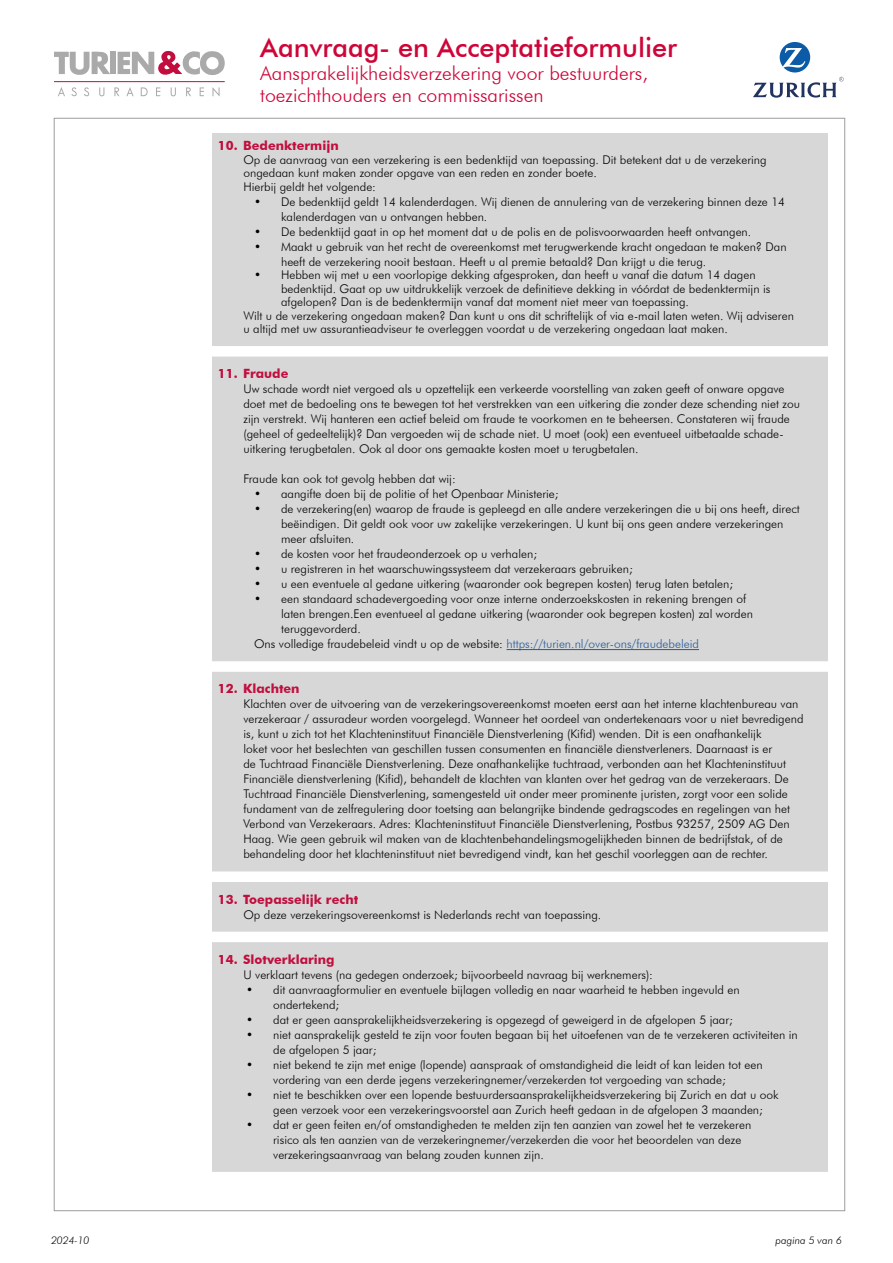
<style>
.page{position:relative;width:893px;height:1263px;background:#fff}
.page>*{position:absolute;margin:0;border:0;box-sizing:border-box;transform-origin:0 0}
.t1{font:500 27px "Futura BT";color:#ce0538}
.t2{font:300 19.5px/22.5px "Futura BT";color:#ce0538}
.t3{font:700 12.75px "Futura BT";color:#c10e3e}
.t4{font:300 12px/15px "Futura BT";color:#000}
.t5{font:italic 300 10.5px "Futura BT";color:#000}
.s1{color:#275b9b}
</style>
<div class="page">
<div style="left:212px;top:133px;width:616px;height:1041px;background:#d6d7d6"></div>
<svg style="left:753px;top:42px;width:91px;height:56px"></svg>
<div style="left:110px;top:52px;width:5px;height:22px;background:#aaa"></div>
<svg style="left:118px;top:51px;width:107px;height:24px"></svg>
<svg style="left:54px;top:51px;width:56px;height:24px"></svg>
<svg style="left:58px;top:87px;width:7px;height:9px"></svg>
<svg style="left:71px;top:87px;width:6px;height:9px"></svg>
<svg style="left:84px;top:87px;width:5px;height:9px"></svg>
<svg style="left:99px;top:87px;width:5px;height:9px"></svg>
<svg style="left:114px;top:87px;width:5px;height:9px"></svg>
<svg style="left:126px;top:87px;width:8px;height:9px"></svg>
<svg style="left:141px;top:87px;width:7px;height:9px"></svg>
<svg style="left:156px;top:87px;width:4px;height:9px"></svg>
<svg style="left:171px;top:87px;width:5px;height:9px"></svg>
<svg style="left:186px;top:87px;width:5px;height:9px"></svg>
<svg style="left:200px;top:87px;width:4px;height:9px"></svg>
<svg style="left:212px;top:87px;width:8px;height:10px"></svg>
<hr style="left:54px;top:81px;width:171px;height:1px;background:#c10e3e">
<div style="left:205px;top:346px;width:624px;height:11px;background:#fff"></div>
<hr style="left:506px;top:649px;width:193px;height:1px;background:#275b9b">
<div style="left:205px;top:661px;width:624px;height:11px;background:#fff"></div>
<div style="left:205px;top:871px;width:624px;height:11px;background:#fff"></div>
<div style="left:205px;top:932px;width:624px;height:10px;background:#fff"></div>
<div style="left:205px;top:1172px;width:624px;height:10px;background:#fff"></div>
<h1 class="t1" style="left:260px;top:31px;width:418px">Aanvraag- en Acceptatieformulier</h1>
<h2 class="t2" style="left:260px;top:61px;width:389px">Aansprakelijkheidsverzekering voor bestuurders, toezichthouders en commissarissen</h2>
<p class="t3" style="left:218px;top:138px;width:122px">10. Bedenktermijn</p>
<p class="t4" style="left:243px;top:152px;width:525px;line-height:13.5px">Op de aanvraag van een verzekering is een bedenktijd van toepassing. Dit betekent dat u de verzekering ongedaan kunt maken zonder opgave van een reden en zonder boete.<br>Hierbij geldt het volgende:</p>
<p class="t4" style="left:281px;top:194px;width:506px;text-indent:-27px">• De bedenktijd geldt 14 kalenderdagen. Wij dienen de annulering van de verzekering binnen deze 14 kalenderdagen van u ontvangen hebben.</p>
<p class="t4" style="left:254px;top:224px;width:499px">• De bedenktijd gaat in op het moment dat u de polis en de polisvoorwaarden heeft ontvangen.</p>
<p class="t4" style="left:281px;top:239px;width:507px;text-indent:-27px">• Maakt u gebruik van het recht de overeenkomst met terugwerkende kracht ongedaan te maken? Dan heeft de verzekering nooit bestaan. Heeft u al premie betaald? Dan krijgt u die terug.</p>
<p class="t4" style="left:254px;top:267px;width:503px">• Hebben wij met u een voorlopige dekking afgesproken, dan heeft u vanaf die datum 14 dagen</p>
<p class="t4" style="left:281px;top:281px;width:491px">bedenktijd. Gaat op uw uitdrukkelijk verzoek de definitieve dekking in vóórdat de bedenktermijn is</p>
<p class="t4" style="left:281px;top:294px;width:409px">afgelopen? Dan is de bedenktermijn vanaf dat moment niet meer van toepassing.</p>
<p class="t4" style="left:243px;top:308px;width:552px">Wilt u de verzekering ongedaan maken? Dan kunt u ons dit schriftelijk of via e-mail laten weten. Wij adviseren</p>
<p class="t4" style="left:243px;top:321px;width:486px">u altijd met uw assurantieadviseur te overleggen voordat u de verzekering ongedaan laat maken.</p>
<p class="t3" style="left:218px;top:366px;width:72px">11. Fraude</p>
<p class="t4" style="left:243px;top:381px;width:558px">Uw schade wordt niet vergoed als u opzettelijk een verkeerde voorstelling van zaken geeft of onware opgave doet met de bedoeling ons te bewegen tot het verstrekken van een uitkering die zonder deze schending niet zou zijn verstrekt. Wij hanteren een actief beleid om fraude te voorkomen en te beheersen. Constateren wij fraude (geheel of gedeeltelijk)? Dan vergoeden wij de schade niet. U moet (ook) een eventueel uitbetaalde schade&shy;uitkering terugbetalen. Ook al door ons gemaakte kosten moet u terugbetalen.</p>
<p class="t4" style="left:243px;top:471px;width:214px">Fraude kan ook tot gevolg hebben dat wij:</p>
<p class="t4" style="left:254px;top:486px;width:306px">• aangifte doen bij de politie of het Openbaar Ministerie;</p>
<p class="t4" style="left:281px;top:501px;width:520px;text-indent:-27px">• de verzekering(en) waarop de fraude is gepleegd en alle andere verzekeringen die u bij ons heeft, direct beëindigen. Dit geldt ook voor uw zakelijke verzekeringen. U kunt bij ons geen andere verzekeringen meer afsluiten.</p>
<p class="t4" style="left:254px;top:546px;width:284px">• de kosten voor het fraudeonderzoek op u verhalen;</p>
<p class="t4" style="left:254px;top:561px;width:380px">• u registreren in het waarschuwingssysteem dat verzekeraars gebruiken;</p>
<p class="t4" style="left:254px;top:576px;width:481px">• u een eventuele al gedane uitkering (waaronder ook begrepen kosten) terug laten betalen;</p>
<p class="t4" style="left:254px;top:591px;width:494px">• een standaard schadevergoeding voor onze interne onderzoekskosten in rekening brengen of</p>
<p class="t4" style="left:281px;top:606px;width:473px">laten brengen.Een eventueel al gedane uitkering (waaronder ook begrepen kosten) zal worden</p>
<p class="t4" style="left:281px;top:621px;width:81px">teruggevorderd.</p>
<p class="t4" style="left:254px;top:636px;width:446px">Ons volledige fraudebeleid vindt u op de website: <span class="s1">https://turien.nl/over-ons/fraudebeleid</span></p>
<p class="t3" style="left:218px;top:681px;width:83px">12. Klachten</p>
<p class="t4" style="left:243px;top:697px;width:562px">Klachten over de uitvoering van de verzekeringsovereenkomst moeten eerst aan het interne klachtenbureau van verzekeraar / assuradeur worden voorgelegd. Wanneer het oordeel van ondertekenaars voor u niet bevredigend is, kunt u zich tot het Klachteninstituut Financiële Dienstverlening (Kifid) wenden. Dit is een onafhankelijk<br>loket voor het beslechten van geschillen tussen consumenten en financiële dienstverleners. Daarnaast is er<br>de Tuchtraad Financiële Dienstverlening. Deze onafhankelijke tuchtraad, verbonden aan het Klachteninstituut Financiële dienstverlening (Kifid), behandelt de klachten van klanten over het gedrag van de verzekeraars. De Tuchtraad Financiële Dienstverlening, samengesteld uit onder meer prominente juristen, zorgt voor een solide fundament van de zelfregulering door toetsing aan belangrijke bindende gedragscodes en regelingen van het Verbond van Verzekeraars. Adres: Klachteninstituut Financiële Dienstverlening, Postbus 93257, 2509 AG Den Haag. Wie geen gebruik wil maken van de klachtenbehandelingsmogelijkheden binnen de bedrijfstak, of de behandeling door het klachteninstituut niet bevredigend vindt, kan het geschil voorleggen aan de rechter.</p>
<p class="t3" style="left:218px;top:891px;width:142px">13. Toepasselijk recht</p>
<p class="t4" style="left:243px;top:907px;width:359px">Op deze verzekeringsovereenkomst is Nederlands recht van toepassing.</p>
<p class="t3" style="left:218px;top:951px;width:118px">14. Slotverklaring</p>
<p class="t4" style="left:243px;top:967px;width:411px">U verklaart tevens (na gedegen onderzoek; bijvoorbeeld navraag bij werknemers):</p>
<p class="t4" style="left:273px;top:982px;width:468px;text-indent:-27px">• dit aanvraagformulier en eventuele bijlagen volledig en naar waarheid te hebben ingevuld en ondertekend;</p>
<p class="t4" style="left:246px;top:1012px;width:488px">• dat er geen aansprakelijkheidsverzekering is opgezegd of geweigerd in de afgelopen 5 jaar;</p>
<p class="t4" style="left:273px;top:1027px;width:526px;text-indent:-27px">• niet aansprakelijk gesteld te zijn voor fouten begaan bij het uitoefenen van de te verzekeren activiteiten in de afgelopen 5 jaar;</p>
<p class="t4" style="left:273px;top:1057px;width:491px;text-indent:-27px">• niet bekend te zijn met enige (lopende) aanspraak of omstandigheid die leidt of kan leiden tot een vordering van een derde jegens verzekeringnemer/verzekerden tot vergoeding van schade;</p>
<p class="t4" style="left:273px;top:1087px;width:507px;text-indent:-27px">• niet te beschikken over een lopende bestuurdersaansprakelijkheidsverzekering bij Zurich en dat u ook geen verzoek voor een verzekeringsvoorstel aan Zurich heeft gedaan in de afgelopen 3 maanden;</p>
<p class="t4" style="left:273px;top:1117px;width:480px;text-indent:-27px">• dat er geen feiten en/of omstandigheden te melden zijn ten aanzien van zowel het te verzekeren risico als ten aanzien van de verzekeringnemer/verzekerden die voor het beoordelen van deze verzekeringsaanvraag van belang zouden kunnen zijn.</p>
<p class="t5" style="left:51px;top:1234px;width:40px">2024-10</p>
<p class="t5" style="left:775px;top:1234px;width:68px">pagina 5 van 6</p>
</div>
